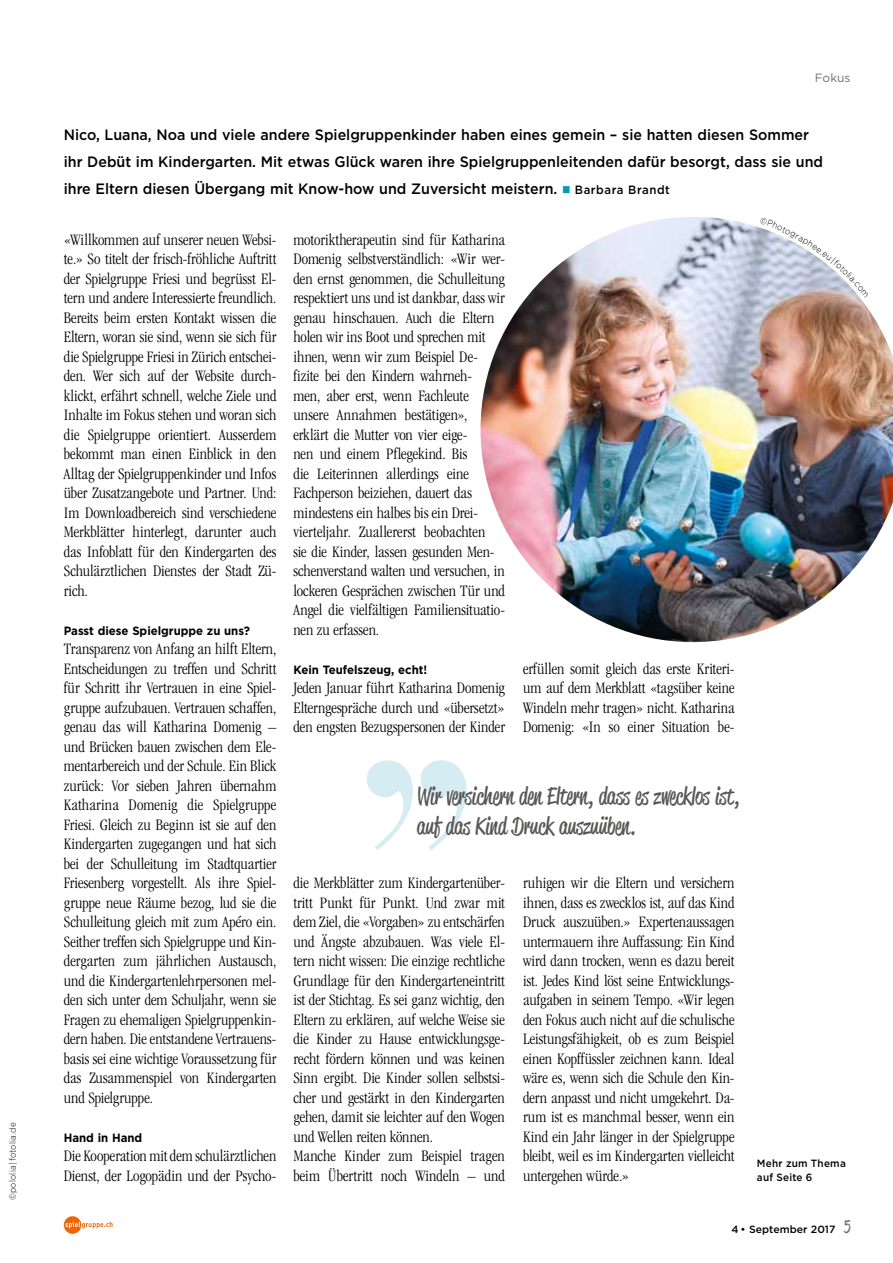
<style>
.page{position:relative;width:893px;height:1263px;background:#fff}
.page>*{position:absolute;margin:0;border:0;box-sizing:border-box;transform-origin:0 0}
.t1{font:24px/30px "Reklame Script";color:#575756}
.t2{font:300 condensed 16.5px/19.5px "Garamond";color:#000;text-align:justify}
.t3{font:500 15px/27px "Gotham";color:#000;scale:.95 1}
.t4{font:700 12px "Gotham";color:#000;scale:.95 1}
.t5{font:12px "Gotham";letter-spacing:-.005em;color:#706f6f}
.t6{font:500 10.5px/13.5px "Gotham";letter-spacing:.015em;color:#000;scale:.95 1}
.t7{font:500 10.5px "Gotham";letter-spacing:.015em;color:#000}
.t8{font:300 9px "Gotham";letter-spacing:.02em;color:#000;scale:.9 1}
.s1{color:#009cb4}
.s2{font-size:12px}
.s3{font-family:"Reklame Script";font-weight:400;font-size:18px;color:#706f6f}
</style>
<div class="page">
<svg style="left:367px;top:760px;width:46px;height:90px"></svg>
<svg style="left:421px;top:760px;width:46px;height:90px"></svg>
<img style="left:480px;top:217px;width:413px;height:425px">
<div style="left:64px;top:1216px;width:17px;height:18px;background:#ec6608;border-radius:50%"></div>
<svg style="left:65px;top:1221px;width:48px;height:7px"></svg>
<svg style="left:760px;top:217px;width:109px;height:80px"></svg>
<p class="t8" style="left:7px;top:1200px;width:88px;rotate:-90deg">©pololia | fotolia.de</p>
<p class="t5" style="left:815px;top:70px;width:37px">Fokus</p>
<p class="t3" style="left:64px;top:121px;width:801px">Nico, Luana, Noa und viele andere Spielgruppenkinder haben eines gemein – sie hatten diesen Sommer ihr Debüt im Kindergarten. Mit etwas Glück waren ihre Spielgruppenleitenden dafür besorgt, dass sie und ihre Eltern diesen Übergang mit Know-how und Zuversicht meistern. <span class="s1">■</span> <span class="s2">Barbara Brandt</span></p>
<p class="t2" style="left:64px;top:230px;width:214px">«Willkommen auf unserer neuen Websi&shy;te.» So titelt der frisch-fröhliche Auftritt der Spielgruppe Friesi und begrüsst El&shy;tern und andere Interessierte freundlich.<br>Bereits beim ersten Kontakt wissen die Eltern, woran sie sind, wenn sie sich für die Spielgruppe Friesi in Zürich entschei&shy;den. Wer sich auf der Website durch&shy;klickt, erfährt schnell, welche Ziele und Inhalte im Fokus stehen und woran sich die Spielgruppe orientiert. Ausserdem bekommt man einen Einblick in den Alltag der Spielgruppenkinder und Infos über Zusatzangebote und Partner. Und:<br>Im Downloadbereich sind verschiedene Merkblätter hinterlegt, darunter auch das Infoblatt für den Kindergarten des Schulärztlichen Dienstes der Stadt Zü&shy;rich.</p>
<p class="t4" style="left:64px;top:622px;width:197px">Passt diese Spielgruppe zu uns?</p>
<p class="t2" style="left:64px;top:639px;width:214px">Transparenz von Anfang an hilft Eltern, Entscheidungen zu treffen und Schritt für Schritt ihr Vertrauen in eine Spiel&shy;gruppe aufzubauen. Vertrauen schaffen, genau das will Katharina Domenig – und Brücken bauen zwischen dem Ele&shy;mentarbereich und der Schule. Ein Blick zurück: Vor sieben Jahren übernahm Katharina Domenig die Spielgruppe Friesi. Gleich zu Beginn ist sie auf den Kindergarten zugegangen und hat sich bei der Schulleitung im Stadtquartier Friesenberg vorgestellt. Als ihre Spiel&shy;gruppe neue Räume bezog, lud sie die Schulleitung gleich mit zum Apéro ein.<br>Seither treffen sich Spielgruppe und Kin&shy;dergarten zum jährlichen Austausch, und die Kindergartenlehrpersonen mel&shy;den sich unter dem Schuljahr, wenn sie Fragen zu ehemaligen Spielgruppenkin&shy;dern haben. Die entstandene Vertrauens&shy;basis sei eine wichtige Voraussetzung für das Zusammenspiel von Kindergarten und Spielgruppe.</p>
<p class="t4" style="left:64px;top:1129px;width:84px">Hand in Hand</p>
<p class="t2" style="left:64px;top:1146px;width:214px">Die Kooperation mit dem schulärztlichen<br>Dienst, der Logopädin und der Psycho-</p>
<p class="t2" style="left:293px;top:230px;width:213px;text-align:left">motoriktherapeutin sind für Katharina Domenig selbstverständlich: «Wir wer&shy;den ernst genommen, die Schulleitung respektiert uns und ist dankbar, dass wir genau hinschauen. Auch die Eltern holen wir ins Boot und sprechen mit ihnen, wenn wir zum Beispiel De&shy;fizite bei den Kindern wahrneh-<br>men, aber erst, wenn Fachleute unsere Annahmen bestätigen», erklärt die Mutter von vier eige-<br>nen und einem Pflegekind. Bis<br>die Leiterinnen allerdings eine Fachperson beiziehen, dauert das mindestens ein halbes bis ein Drei&shy;vierteljahr. Zuallererst beobachten<br>sie die Kinder, lassen gesunden Men&shy;schenverstand walten und versuchen, in lockeren Gesprächen zwischen Tür und Angel die vielfältigen Familiensituatio&shy;nen zu erfassen.</p>
<p class="t4" style="left:293px;top:661px;width:142px">Kein Teufelszeug, echt!</p>
<p class="t2" style="left:293px;top:678px;width:213px">Jeden Januar führt Katharina Domenig Elterngespräche durch und «übersetzt» den engsten Bezugspersonen der Kinder</p>
<p class="t2" style="left:523px;top:659px;width:213px">erfüllen somit gleich das erste Kriteri&shy;um auf dem Merkblatt «tagsüber keine Windeln mehr tragen» nicht. Katharina Domenig: «In so einer Situation be-</p>
<h1 class="t1" style="left:417px;top:780px;width:324px">Wir versichern den Eltern, dass es zwecklos ist, auf das Kind Druck auszuüben.</h1>
<p class="t2" style="left:293px;top:873px;width:213px;text-align:left">die Merkblätter zum Kindergartenüber&shy;tritt Punkt für Punkt. Und zwar mit dem Ziel, die «Vorgaben» zu entschärfen und Ängste abzubauen. Was viele El&shy;tern nicht wissen: Die einzige rechtliche Grundlage für den Kindergarteneintritt ist der Stichtag. Es sei ganz wichtig, den Eltern zu erklären, auf welche Weise sie die Kinder zu Hause entwicklungsge&shy;recht fördern können und was keinen Sinn ergibt. Die Kinder sollen selbstsi&shy;cher und gestärkt in den Kindergarten gehen, damit sie leichter auf den Wogen und Wellen reiten können.<br>Manche Kinder zum Beispiel tragen beim Übertritt noch Windeln – und</p>
<p class="t2" style="left:523px;top:873px;width:213px">ruhigen wir die Eltern und versichern ihnen, dass es zwecklos ist, auf das Kind Druck auszuüben.» Expertenaussagen untermauern ihre Auffassung: Ein Kind wird dann trocken, wenn es dazu bereit ist. Jedes Kind löst seine Entwicklungs&shy;aufgaben in seinem Tempo. «Wir legen den Fokus auch nicht auf die schulische Leistungsfähigkeit, ob es zum Beispiel einen Kopffüssler zeichnen kann. Ideal wäre es, wenn sich die Schule den Kin&shy;dern anpasst und nicht umgekehrt. Da&shy;rum ist es manchmal besser, wenn ein Kind ein Jahr länger in der Spielgruppe bleibt, weil es im Kindergarten vielleicht untergehen würde.»</p>
<p class="t6" style="left:757px;top:1156px;width:95px">Mehr zum Thema auf Seite 6</p>
<p class="t7" style="left:731px;top:1222px;width:121px">4 • September 2017 <span class="s3">5</span></p>
</div>
